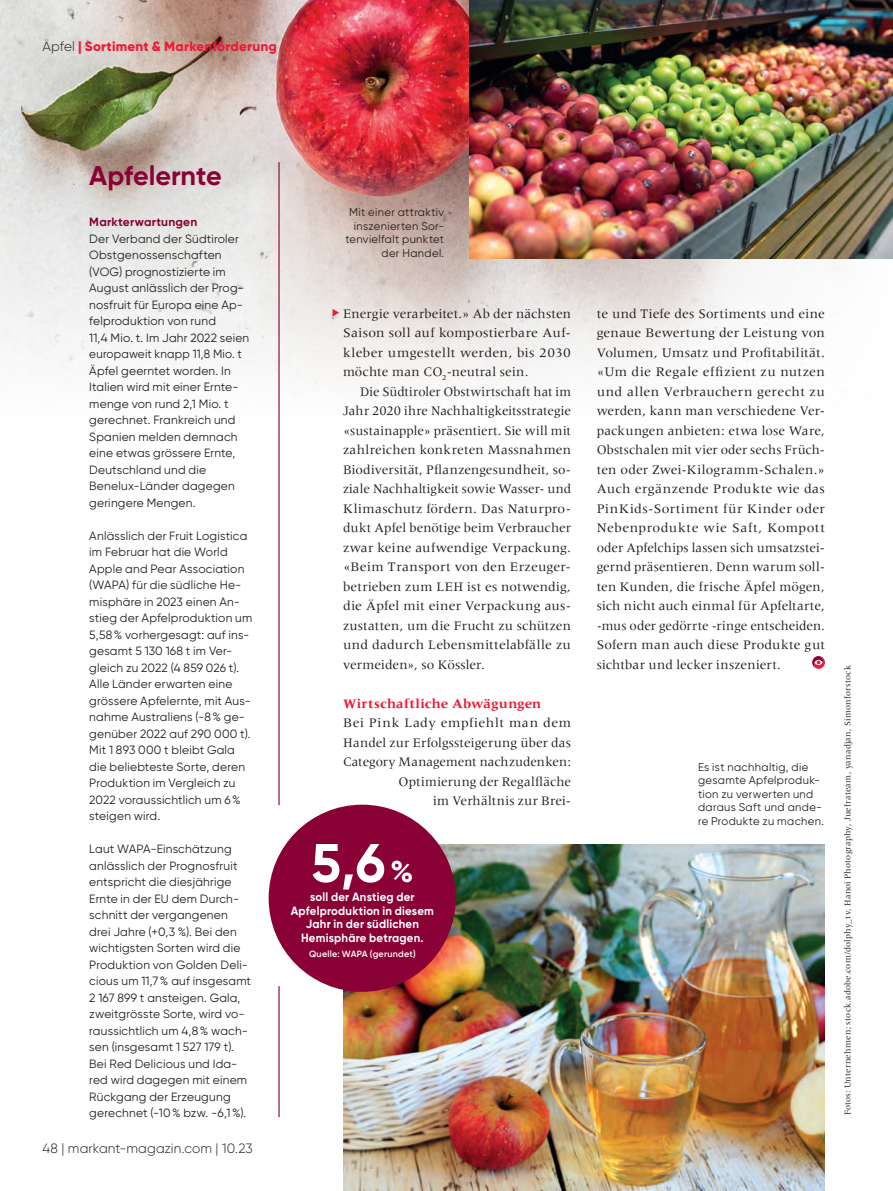
<style>
.page{position:relative;width:893px;height:1191px;background:#fff}
.page>*{position:absolute;margin:0;border:0;box-sizing:border-box;transform-origin:0 0}
.t1{font:700 54.15px "Gilroy";color:#fff}
.t2{font:700 27px "Gilroy";color:#8a0135}
.t3{font:13.5px/19.5px "Meridien LT Std";letter-spacing:.015em;color:#231f20;text-align:justify}
.t4{font:800 13.5px "Gilroy";letter-spacing:.015em;color:#ed1a36}
.t5{font:300 13.5px "Gilroy";letter-spacing:.01em;color:#231f20}
.t6{font:700 13.5px "Meridien LT Std";letter-spacing:.015em;color:#ed1a36}
.t7{font:12px/16.5px "Gilroy";letter-spacing:.02em;color:#231f20}
.t8{font:700 12px/13.5px "Gilroy";letter-spacing:.02em;color:#fff;text-align:center;scale:.95 1}
.t9{font:700 12px "Gilroy";letter-spacing:.02em;color:#8a0135}
.t10{font:11.25px/13.5px "Gilroy";letter-spacing:.03em;color:#231f20;text-align:right}
.t11{font:9px "Meridien LT Std";letter-spacing:.015em;color:#231f20}
.t12{font:600 9px "Gilroy";letter-spacing:.025em;color:#fff}
.s1{font-weight:300;color:#231f20}
.s2{font-size:30px}
</style>
<div class="page">
<img style="left:0;top:0;width:470px;height:166px">
<svg style="left:0;top:166px;width:486px;height:238px"></svg>
<svg style="left:486px;top:259px;width:352px;height:118px;fill:#f5f4f3"></svg>
<img style="left:470px;top:0;width:423px;height:259px">
<img style="left:343px;top:845px;width:482px;height:346px">
<hr style="left:278px;top:986px;width:2px;height:130px;background:#8a0135">
<hr style="left:278px;top:163px;width:2px;height:642px;background:#8a0135">
<div style="left:269px;top:804px;width:187px;height:187px;background:#8a0135;border-radius:50%"></div>
<svg style="left:812px;top:656px;width:13px;height:13px"></svg>
<svg style="left:333px;top:309px;width:6px;height:8px"></svg>
<p class="t4" style="left:43px;top:38px;width:236px"><span class="s1">Äpfel</span> | Sortiment &amp; Markenförderung</p>
<h2 class="t2" style="left:89px;top:158px;width:134px">Apfelernte</h2>
<p class="t9" style="left:89px;top:214px;width:110px">Markterwartungen</p>
<p class="t7" style="left:89px;top:230px;width:161px">Der Verband der Südtiroler<br>Obstgenossenschaften (VOG) prognostizierte im<br>August anlässlich der Prog&shy;nosfruit für Europa eine Ap&shy;felproduktion von rund<br>11,4 Mio. t. Im Jahr 2022 seien europaweit knapp 11,8 Mio. t<br>Äpfel geerntet worden. In<br>Italien wird mit einer Ernte&shy;menge von rund 2,1 Mio. t gerechnet. Frankreich und<br>Spanien melden demnach eine etwas grössere Ernte,<br>Deutschland und die<br>Benelux-Länder dagegen geringere Mengen.</p>
<p class="t7" style="left:89px;top:527px;width:165px">Anlässlich der Fruit Logistica im Februar hat die World<br>Apple and Pear Association (WAPA) für die südliche He&shy;misphäre in 2023 einen An&shy;stieg der Apfelproduktion um<br>5,58% vorhergesagt: auf ins&shy;gesamt 5 130 168 t im Ver&shy;gleich zu 2022 (4 859 026 t).<br>Alle Länder erwarten eine grössere Apfelernte, mit Aus&shy;nahme Australiens (-8% ge&shy;genüber 2022 auf 290 000 t).<br>Mit 1 893 000 t bleibt Gala die beliebteste Sorte, deren<br>Produktion im Vergleich zu<br>2022 voraussichtlich um 6% steigen wird.</p>
<p class="t7" style="left:89px;top:841px;width:163px">Laut WAPA-Einschätzung anlässlich der Prognosfruit entspricht die diesjährige<br>Ernte in der EU dem Durch&shy;schnitt der vergangenen drei Jahre (+0,3 %). Bei den wichtigsten Sorten wird die<br>Produktion von Golden Deli&shy;cious um 11,7% auf insgesamt<br>2 167 899 t ansteigen. Gala, zweitgrösste Sorte, wird vo&shy;raussichtlich um 4,8% wach&shy;sen (insgesamt 1 527 179 t).<br>Bei Red Delicious und Ida&shy;red wird dagegen mit einem<br>Rückgang der Erzeugung gerechnet (-10% bzw. -6,1%).</p>
<h1 class="t1" style="left:311px;top:829px;width:104px">5,6 <span class="s2">%</span></h1>
<p class="t10" style="left:345px;top:206px;width:100px">Mit einer attraktiv inszenierten Sor&shy;tenvielfalt punktet der Handel.</p>
<p class="t3" style="left:343px;top:303px;width:230px">Energie verarbeitet.» Ab der nächsten Saison soll auf kompostierbare Auf&shy;kleber umgestellt werden, bis 2030 möchte man CO<sub>2</sub>-neutral sein.</p>
<p class="t3" style="left:343px;top:381px;width:230px;text-indent:17px">Die Südtiroler Obstwirtschaft hat im Jahr 2020 ihre Nachhaltigkeitsstrategie «sustainapple» präsentiert. Sie will mit zahlreichen konkreten Massnahmen Biodiversität, Pflanzengesundheit, so&shy;ziale Nachhaltigkeit sowie Wasser- und Klimaschutz fördern. Das Naturpro&shy;dukt Apfel benötige beim Verbraucher zwar keine aufwendige Verpackung. «Beim Transport von den Erzeuger&shy;betrieben zum LEH ist es notwendig, die Äpfel mit einer Verpackung aus&shy;zustatten, um die Frucht zu schützen und dadurch Lebensmittelabfälle zu vermeiden», so Kössler.</p>
<p class="t6" style="left:343px;top:695px;width:200px">Wirtschaftliche Abwägungen</p>
<p class="t3" style="left:343px;top:713px;width:230px;text-align:right">Bei Pink Lady empfiehlt man dem<br>Handel zur Erfolgssteigerung über das<br>Category Management nachzudenken:<br>Optimierung der Regalfläche<br>im Verhältnis zur Brei-</p>
<p class="t8" style="left:291px;top:890px;width:152px">soll der Anstieg der<br>Apfelproduktion in diesem<br>Jahr in der südlichen<br>Hemisphäre betragen.</p>
<p class="t12" style="left:309px;top:948px;width:108px">Quelle: WAPA (gerundet)</p>
<p class="t5" style="left:43px;top:1139px;width:212px">48 | markant-magazin.com | 10.23</p>
<p class="t3" style="left:597px;top:303px;width:230px">te und Tiefe des Sortiments und eine genaue Bewertung der Leistung von Volumen, Umsatz und Profitabilität. «Um die Regale effizient zu nutzen und allen Verbrauchern gerecht zu werden, kann man verschiedene Ver&shy;packungen anbieten: etwa lose Ware, Obstschalen mit vier oder sechs Früch&shy;ten oder Zwei-Kilogramm-Schalen.» Auch ergänzende Produkte wie das PinKids-Sortiment für Kinder oder Nebenprodukte wie Saft, Kompott oder Apfelchips lassen sich umsatzstei&shy;gernd präsentieren. Denn warum soll&shy;ten Kunden, die frische Äpfel mögen, sich nicht auch einmal für Apfeltarte, -mus oder gedörrte -ringe entscheiden.<br>Sofern man auch diese Produkte gut sichtbar und lecker inszeniert.</p>
<p class="t10" style="left:698px;top:760px;width:127px;text-align:left">Es ist nachhaltig, die gesamte Apfelproduk&shy;tion zu verwerten und daraus Saft und ande&shy;re Produkte zu machen.</p>
<p class="t11" style="left:843px;top:1115px;width:451px;rotate:-90deg">Fotos: Unternehmen; stock.adobe.com/dolphy_tv, Hanoi Photography, Juefrateam, yanadjan, Simonforstock</p>
</div>
